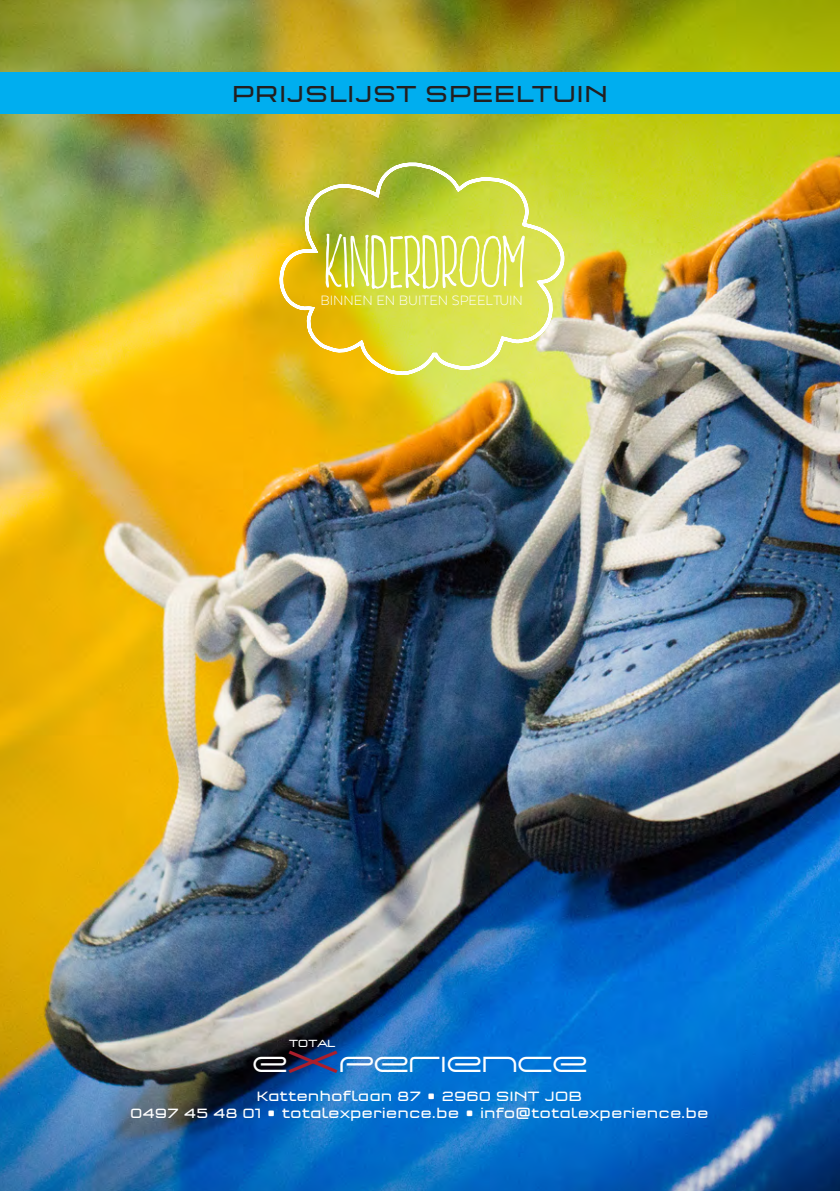
<style>
.page{position:relative;width:840px;height:1191px;background:#fff}
.page>*{position:absolute;margin:0;border:0;box-sizing:border-box;transform-origin:0 0}
.t1{font:94.8px "Amberlighttwo";color:#fff}
.t2{font:24px "Q Type OT Seext";letter-spacing:.01em;color:#231f20}
.t3{font:22.8px "Droids Sans OT";color:#fff}
.t4{font:300 15.6px "Texta";color:#fff}
.t5{font:14px "Q Type OT Seext";color:#fff}
.t6{font:10.8px "Q Type OT Seext";letter-spacing:-.01em;color:#fff}
.s1{font-size:32.4px;color:#ab1e2c}
</style>
<div class="page">
<img style="left:0;top:0;width:839px;height:1191px">
<div style="left:0;top:72px;width:839px;height:41px;background:#00aeef"></div>
<svg style="left:276px;top:160px;width:289px;height:218px;background:#d2d240"></svg>
<p class="t2" style="left:232px;top:80px;width:377px">PRIJSLIJST SPEELTUIN</p>
<h1 class="t1" style="left:325px;top:199px;width:202px">KinderDroom</h1>
<p class="t4" style="left:320px;top:293px;width:204px">BINNEN EN BUITEN SPEELTUIN</p>
<p class="t6" style="left:289px;top:1037px;width:48px">TOTAL</p>
<h3 class="t3" style="left:252px;top:1047px;width:336px">E<span class="s1">X</span>PERIENCE</h3>
<p class="t5" style="left:256px;top:1087px;width:327px">Kattenhoflaan 87 • 2960 SINT JOB</p>
<p class="t5" style="left:130px;top:1104px;width:580px">0497 45 48 01 • totalexperience.be • info@totalexperience.be</p>
</div>
